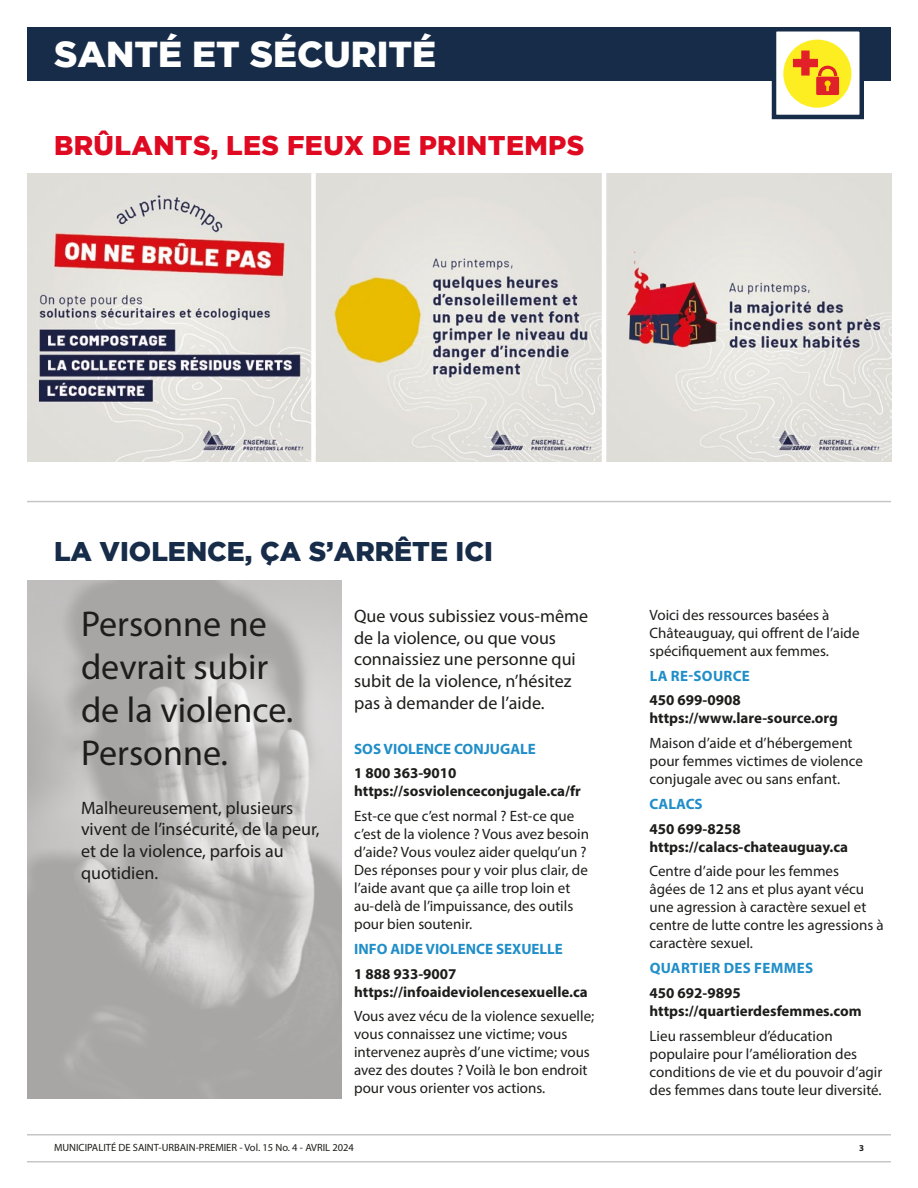
<style>
.page{position:relative;width:918px;height:1188px;background:#fff}
.page>*{position:absolute;margin:0;border:0;box-sizing:border-box;transform-origin:0 0}
.t1{font:36px/43.2px "Myriad Pro";color:#1d1d1b}
.t2{font:900 36px "Gotham";color:#fff}
.t3{font:900 27px "Gotham";letter-spacing:.015em;color:#df0a21}
.t4{font:900 27px "Gotham";color:#172c49}
.t5{font:18px/21.6px "Myriad Pro";color:#1d1d1b}
.t6{font:15px/18px "Myriad Pro";color:#1d1d1b}
.t7{font:700 15px/18px "Myriad Pro";color:#1d1d1b}
.t8{font:700 15px "Myriad Pro";color:#208ec8}
.t9{font:700 15px "Myriad Pro";letter-spacing:.02em;color:#208ec8}
.t10{font:10.5px "Myriad Pro";color:#1d1d1b}
.t11{font:700 9px "Myriad Pro";color:#1d1d1b}
</style>
<div class="page">
<hr style="left:27px;top:1161px;width:864px;height:1px;background:#c6c6c6">
<hr style="left:27px;top:1134px;width:864px;height:2px;background:#c6c6c6">
<hr style="left:27px;top:501px;width:864px;height:1px;background:#c6c6c6">
<div style="left:27px;top:27px;width:864px;height:54px;background:#172c49"></div>
<div style="left:772px;top:27px;width:92px;height:92px;background:#fff;border:4px solid #172c49"></div>
<div style="left:783px;top:40px;width:68px;height:68px;background:#fcee21;border-radius:50%"></div>
<svg style="left:793px;top:51px;width:46px;height:44px"></svg>
<img style="left:27px;top:174px;width:864px;height:288px">
<img style="left:27px;top:580px;width:315px;height:518px">
<div style="left:311px;top:166px;width:5px;height:309px;background:#fff"></div>
<hr style="left:602px;top:166px;width:4px;height:309px;background:#fff">
<h1 class="t2" style="left:54px;top:34px;width:384px">SANTÉ ET SÉCURITÉ</h1>
<h2 class="t3" style="left:54px;top:130px;width:532px">BRÛLANTS, LES FEUX DE PRINTEMPS</h2>
<h2 class="t4" style="left:54px;top:536px;width:440px">LA VIOLENCE, ÇA S’ARRÊTE ICI</h2>
<h1 class="t1" style="left:81px;top:601px;width:214px">Personne ne devrait subir de la violence.<br>Personne.</h1>
<p class="t5" style="left:81px;top:797px;width:240px">Malheureusement, plusieurs vivent de l’insécurité, de la peur, et de la violence, parfois au quotidien.</p>
<p class="t5" style="left:354px;top:605px;width:235px">Que vous subissiez vous-même de la violence, ou que vous connaissiez une personne qui subit de la violence, n’hésitez pas à demander de l’aide.</p>
<p class="t8" style="left:354px;top:739px;width:183px">SOS VIOLENCE CONJUGALE</p>
<p class="t7" style="left:354px;top:764px;width:228px">1 800 363-9010 https://sosviolenceconjugale.ca/fr</p>
<p class="t6" style="left:354px;top:807px;width:236px">Est-ce que c’est normal ? Est-ce que c’est de la violence ? Vous avez besoin d’aide? Vous voulez aider quelqu’un ?<br>Des réponses pour y voir plus clair, de l’aide avant que ça aille trop loin et au‑delà de l’impuissance, des outils pour bien soutenir.</p>
<p class="t8" style="left:354px;top:939px;width:210px">INFO AIDE VIOLENCE SEXUELLE</p>
<p class="t7" style="left:354px;top:964px;width:235px">1 888 933-9007 https://infoaideviolencesexuelle.ca</p>
<p class="t6" style="left:354px;top:1007px;width:242px">Vous avez vécu de la violence sexuelle; vous connaissez une victime; vous intervenez auprès d’une victime; vous avez des doutes ? Voilà le bon endroit pour vous orienter vos actions.</p>
<p class="t6" style="left:650px;top:606px;width:211px">Voici des ressources basées à<br>Châteauguay, qui offrent de l’aide spécifiquement aux femmes.</p>
<p class="t9" style="left:650px;top:666px;width:102px">LA RE-SOURCE</p>
<p class="t7" style="left:650px;top:691px;width:190px">450 699-0908 https://www.lare-source.org</p>
<p class="t6" style="left:650px;top:734px;width:215px">Maison d’aide et d’hébergement pour femmes victimes de violence conjugale avec ou sans enfant.</p>
<p class="t8" style="left:650px;top:794px;width:55px">CALACS</p>
<p class="t7" style="left:650px;top:819px;width:200px">450 699-8258 https://calacs-chateauguay.ca</p>
<p class="t6" style="left:650px;top:862px;width:236px">Centre d’aide pour les femmes<br>âgées de 12 ans et plus ayant vécu une agression à caractère sexuel et centre de lutte contre les agressions à caractère sexuel.</p>
<p class="t9" style="left:650px;top:958px;width:165px">QUARTIER DES FEMMES</p>
<p class="t7" style="left:650px;top:983px;width:214px">450 692-9895 https://quartierdesfemmes.com</p>
<p class="t6" style="left:650px;top:1026px;width:234px">Lieu rassembleur d’éducation populaire pour l’amélioration des conditions de vie et du pouvoir d’agir des femmes dans toute leur diversité.</p>
<p class="t10" style="left:54px;top:1141px;width:301px">MUNICIPALITÉ DE SAINT-URBAIN-PREMIER - Vol. 15 No. 4 - AVRIL 2024</p>
<p class="t11" style="left:859px;top:1142px;width:6px">3</p>
</div>
